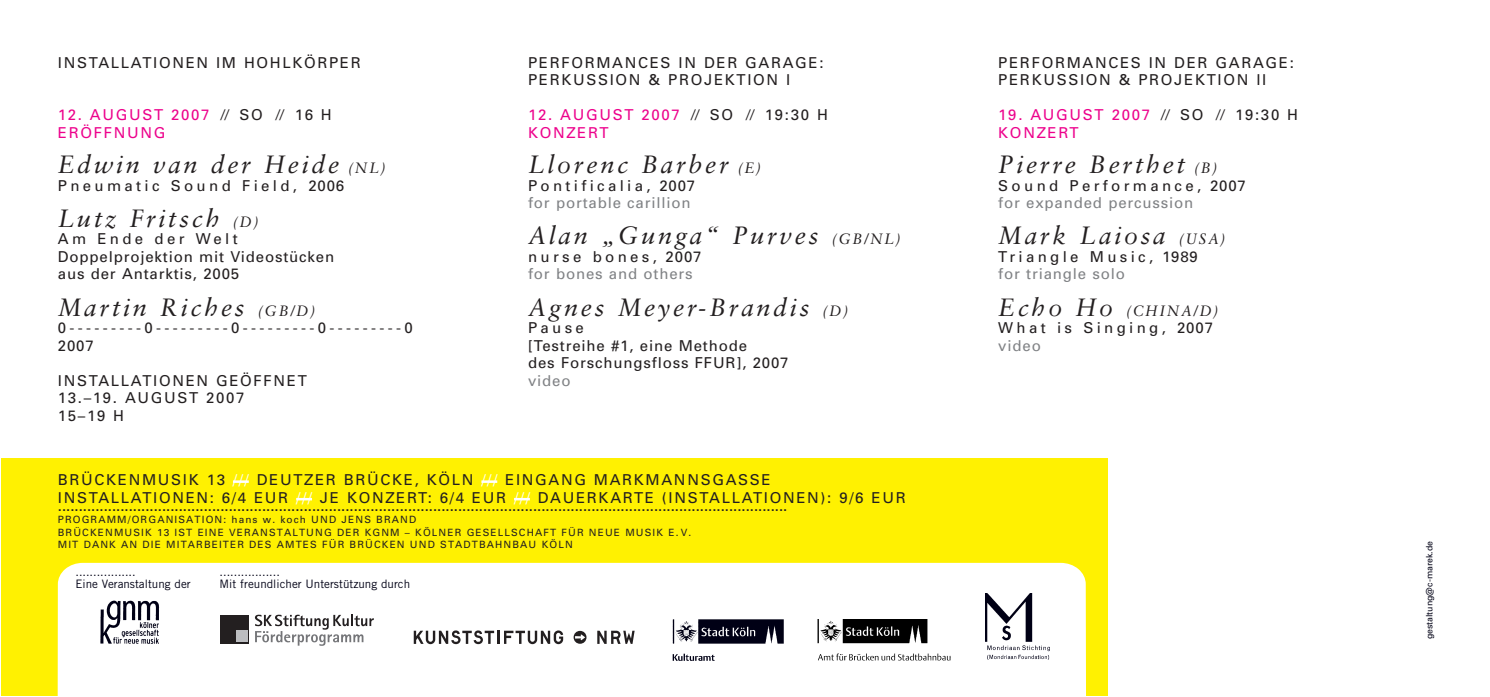
<style>
.page{position:relative;width:1490px;height:697px;background:#fff}
.page>*{position:absolute;margin:0;border:0;box-sizing:border-box;transform-origin:0 0}
.t1{font:italic 25px "Sabon";letter-spacing:.11em;color:#231f20}
.t2{font:15px/17.5px "Univers";letter-spacing:.11em;color:#231f20}
.t3{font:15px/17.5px "Univers";letter-spacing:.055em;color:#231f20}
.t4{font:15px "Univers";letter-spacing:.22em;color:#231f20}
.t5{font:15px/17.5px "Univers";letter-spacing:.11em;color:#ed028c}
.t6{font:15px "Univers";letter-spacing:.055em;color:#808285}
.t7{font:italic 15px "Sabon";letter-spacing:.11em;color:#231f20}
.t8{font:11.5px/11.5px "Trade Gothic";color:#000015}
.t9{font:10px/12.5px "Univers";letter-spacing:.11em;color:#231f20}
.t10{font:8.75px "Univers";color:#000015}
.s1{font-family:"Sabon";font-style:italic;color:#231f20}
.s2{color:#231f20}
.s3{font-size:15px}
.s4{color:#fff}
.s5{font-size:25px}
</style>
<div class="page">
<svg style="left:1px;top:458px;width:1107px;height:238px"></svg>
<p class="t2" style="left:58px;top:55px;width:304px">INSTALLATIONEN IM HOHLKÖRPER</p>
<p class="t5" style="left:58px;top:108px;width:275px">12. AUGUST 2007 <span class="s1">//</span> <span class="s2">SO</span> <span class="s1">//</span> <span class="s2">16 H<br></span>ERÖFFNUNG</p>
<h1 class="t1" style="left:58px;top:154px;width:329px">Edwin van der Heide <span class="s3">(NL)</span></h1>
<p class="t4" style="left:58px;top:179px;width:288px">Pneumatic Sound Field, 2006</p>
<h1 class="t1" style="left:58px;top:207px;width:202px">Lutz Fritsch <span class="s3">(D)</span></h1>
<p class="t3" style="left:58px;top:231px;width:278px">Am Ende der Welt<br>Doppelprojektion mit Videostücken aus der Antarktis, 2005</p>
<h1 class="t1" style="left:58px;top:296px;width:259px">Martin Riches <span class="s3">(GB/D)</span></h1>
<p class="t2" style="left:58px;top:320px;width:356px">0---------0---------0---------0---------0<br>2007</p>
<p class="t2" style="left:58px;top:373px;width:251px">INSTALLATIONEN GEÖFFNET<br>13.–19. AUGUST 2007<br>15–19 H</p>
<p class="t2" style="left:528px;top:55px;width:297px">PERFORMANCES IN DER GARAGE:<br>PERKUSSION &amp; PROJEKTION I</p>
<p class="t5" style="left:528px;top:108px;width:301px">12. AUGUST 2007 <span class="s1">//</span> <span class="s2">SO</span> <span class="s1">//</span> <span class="s2">19:30 H<br></span>KONZERT</p>
<h1 class="t1" style="left:528px;top:154px;width:235px">Llorenc Barber <span class="s3">(E)</span></h1>
<p class="t4" style="left:528px;top:179px;width:169px">Pontificalia, 2007</p>
<p class="t6" style="left:528px;top:197px;width:164px">for portable carillion</p>
<h1 class="t1" style="left:528px;top:225px;width:374px">Alan „Gunga“ Purves <span class="s3">(GB/NL)</span></h1>
<p class="t4" style="left:528px;top:251px;width:175px">nurse bones, 2007</p>
<p class="t6" style="left:528px;top:268px;width:166px">for bones and others</p>
<h1 class="t1" style="left:528px;top:296px;width:322px">Agnes Meyer-Brandis <span class="s3">(D)</span></h1>
<p class="t3" style="left:528px;top:320px;width:262px">Pause<br>[Testreihe #1, eine Methode<br>des Forschungsfloss FFUR], 2007</p>
<p class="t6" style="left:528px;top:374px;width:44px">video</p>
<p class="t2" style="left:58px;top:472px;width:849px">BRÜCKENMUSIK 13 <span class="s4">///</span> DEUTZER BRÜCKE, KÖLN <span class="s4">///</span> EINGANG MARKMANNSGASSE<br>INSTALLATIONEN: 6/4 EUR <span class="s4">///</span> JE KONZERT: 6/4 EUR <span class="s4">///</span> DAUERKARTE (INSTALLATIONEN): 9/6 EUR</p>
<p class="t2" style="left:58px;top:497px;width:731px">...............................................................................................................................................................................</p>
<p class="t9" style="left:58px;top:514px;width:635px">PROGRAMM/ORGANISATION: hans w. koch UND JENS BRAND<br>BRÜCKENMUSIK 13 IST EINE VERANSTALTUNG DER KGNM – KÖLNER GESELLSCHAFT FÜR NEUE MUSIK E.V.<br>MIT DANK AN DIE MITARBEITER DES AMTES FÜR BRÜCKEN UND STADTBAHNBAU KÖLN</p>
<p class="t8" style="left:75px;top:567px;width:117px">.................<br>Eine Veranstaltung der</p>
<p class="t8" style="left:220px;top:566px;width:192px">.................<br>Mit freundlicher Unterstützung durch</p>
<p class="t2" style="left:998px;top:55px;width:297px">PERFORMANCES IN DER GARAGE:<br>PERKUSSION &amp; PROJEKTION II</p>
<p class="t5" style="left:998px;top:108px;width:301px">19. AUGUST 2007 <span class="s1">//</span> <span class="s2">SO</span> <span class="s1">//</span> <span class="s2">19:30 H<br></span>KONZERT</p>
<h1 class="t1" style="left:998px;top:154px;width:221px">Pierre Berthet <span class="s3">(B)</span></h1>
<p class="t4" style="left:998px;top:179px;width:249px">Sound Performance, 2007</p>
<p class="t6" style="left:998px;top:197px;width:197px">for expanded percussion</p>
<h1 class="t1" style="left:998px;top:225px;width:229px">Mark Laiosa <span class="s3">(USA)</span></h1>
<p class="t4" style="left:998px;top:251px;width:201px">Triangle Music, 1989</p>
<p class="t6" style="left:998px;top:268px;width:128px">for triangle solo</p>
<p class="t7" style="left:998px;top:304px;width:222px"><span class="s5">Echo Ho</span> (CHINA/D)</p>
<p class="t4" style="left:998px;top:322px;width:216px">What is Singing, 2007</p>
<p class="t6" style="left:998px;top:339px;width:44px">video</p>
<p class="t10" style="left:1426px;top:639px;width:100px;rotate:-90deg">gestaltung@c-marek.de</p>
</div>
